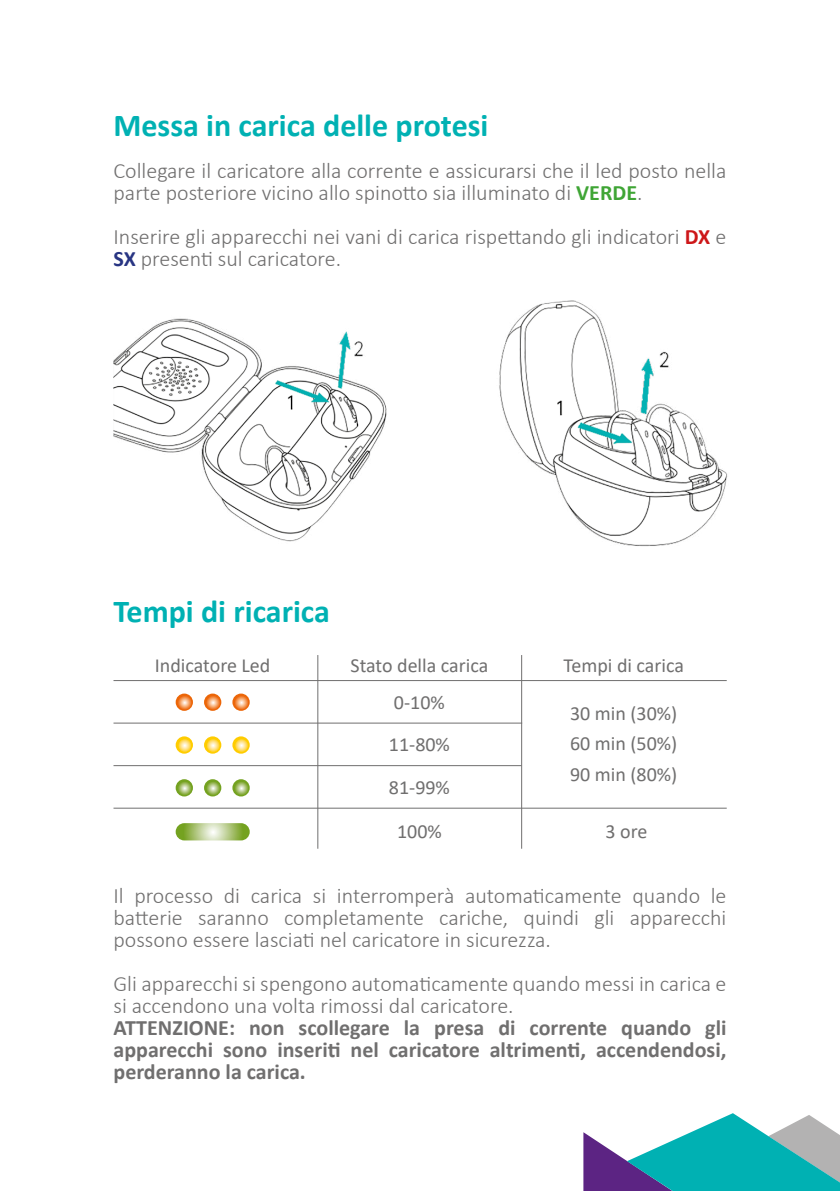
<style>
.page{position:relative;width:840px;height:1191px;background:#fff}
.page>*{position:absolute;margin:0;border:0;box-sizing:border-box;transform-origin:0 0}
.t1{font:700 32px "Calibri";color:#00b1b3}
.t2{font:300 22px/22px "Calibri";color:#706f6f}
.t3{font:700 22px/22px "Calibri";color:#706f6f;text-align:justify}
.t4{font:20px/43px "Calibri";color:#706f6f;text-align:center}
.s1{font-weight:700;color:#3fa535}
.s2{font-weight:700;color:#cd1719}
.s3{font-weight:700;color:#283583}
</style>
<div class="page">
<svg style="left:583px;top:1113px;width:256px;height:78px"></svg>
<img style="left:499px;top:300px;width:229px;height:246px">
<img style="left:113px;top:318px;width:274px;height:224px">
<svg style="left:175px;top:693px;width:18px;height:18px"></svg>
<svg style="left:204px;top:693px;width:17px;height:18px"></svg>
<svg style="left:232px;top:693px;width:17px;height:18px"></svg>
<svg style="left:175px;top:736px;width:18px;height:17px"></svg>
<svg style="left:204px;top:736px;width:17px;height:17px"></svg>
<svg style="left:232px;top:736px;width:17px;height:17px"></svg>
<svg style="left:175px;top:779px;width:18px;height:17px"></svg>
<svg style="left:204px;top:779px;width:17px;height:17px"></svg>
<svg style="left:232px;top:779px;width:17px;height:17px"></svg>
<svg style="left:175px;top:823px;width:74px;height:17px"></svg>
<hr style="left:113px;top:680px;width:613px;height:1px;background:#706f6f">
<hr style="left:113px;top:722px;width:409px;height:1px;background:#706f6f">
<hr style="left:113px;top:765px;width:408px;height:1px;background:#706f6f">
<hr style="left:113px;top:807px;width:613px;height:1px;background:#706f6f">
<hr style="left:317px;top:655px;width:1px;height:193px;background:#706f6f">
<hr style="left:521px;top:655px;width:1px;height:193px;background:#706f6f">
<h1 class="t1" style="left:113px;top:103px;width:376px">Messa in carica delle protesi</h1>
<p class="t2" style="left:113px;top:160px;width:614px">Collegare il caricatore alla corrente e assicurarsi che il led posto nella parte posteriore vicino allo spinotto sia illuminato di <span class="s1">VERDE</span>.</p>
<p class="t2" style="left:113px;top:226px;width:614px">Inserire gli apparecchi nei vani di carica rispettando gli indicatori <span class="s2">DX</span> e<br><span class="s3">SX</span> presenti sul caricatore.</p>
<h1 class="t1" style="left:113px;top:589px;width:218px">Tempi di ricarica</h1>
<p class="t4" style="left:155px;top:643px;width:117px">Indicatore Led</p>
<p class="t4" style="left:350px;top:643px;width:139px">Stato della carica</p>
<p class="t4" style="left:563px;top:643px;width:122px">Tempi di carica</p>
<p class="t4" style="left:388px;top:680px;width:62px">0-10%<br>11-80%<br>81-99%<br>100%</p>
<p class="t4" style="left:570px;top:698px;width:109px;line-height:30.4px;text-align:justify">30 min (30%)<br>60 min (50%)<br>90 min (80%)</p>
<p class="t4" style="left:605px;top:809px;width:43px">3 ore</p>
<p class="t2" style="left:113px;top:884px;width:614px;text-align:justify">Il processo di carica si interromperà automaticamente quando le batterie saranno completamente cariche, quindi gli apparecchi possono essere lasciati nel caricatore in sicurezza.</p>
<p class="t2" style="left:113px;top:972px;width:614px">Gli apparecchi si spengono automaticamente quando messi in carica e si accendono una volta rimossi dal caricatore.</p>
<p class="t3" style="left:113px;top:1016px;width:614px">ATTENZIONE: non scollegare la presa di corrente quando gli apparecchi sono inseriti nel caricatore altrimenti, accendendosi, perderanno la carica.</p>
</div>
